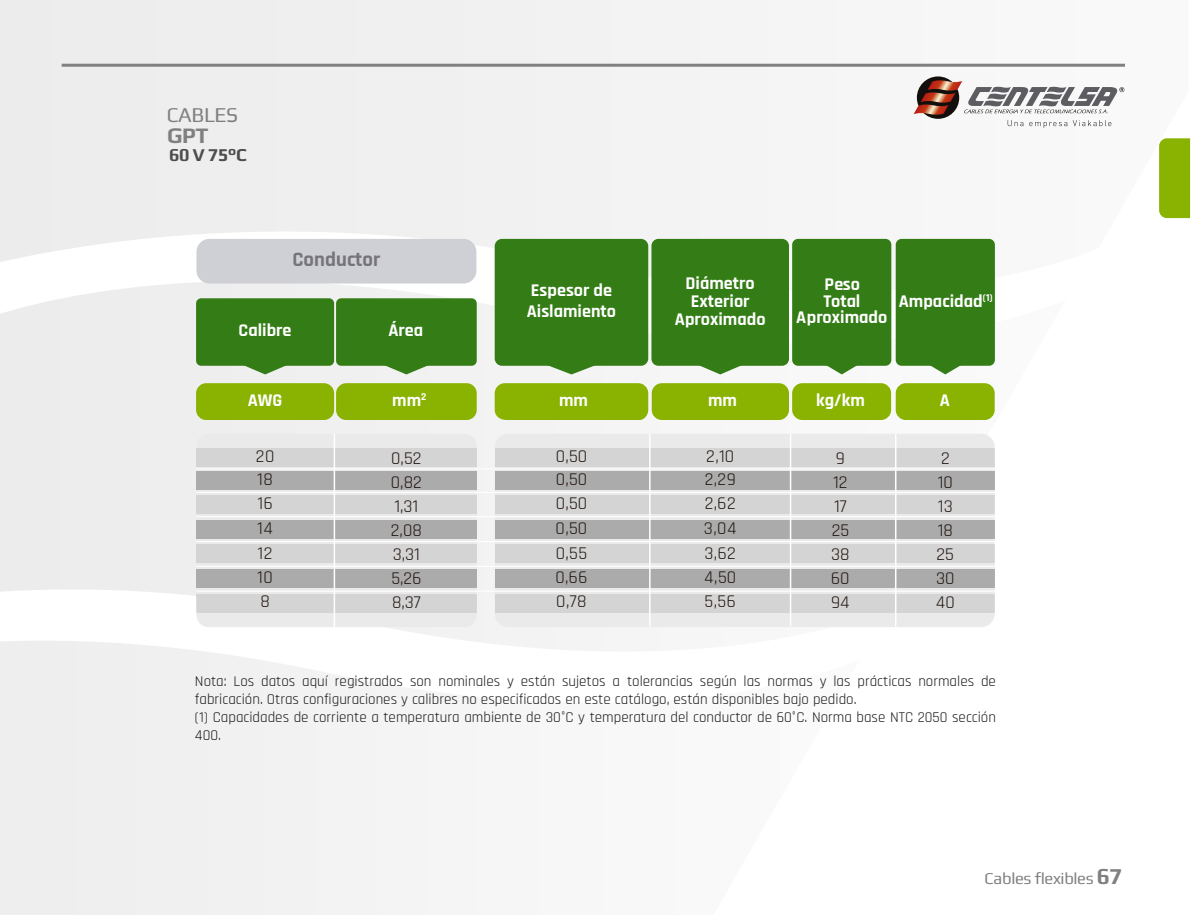
<style>
.page{position:relative;width:1191px;height:915px;background:#fff}
.page>*{position:absolute;margin:0;border:0;box-sizing:border-box;transform-origin:0 0}
.t1{font:700 21.9px "Play";color:#808080}
.t2{font:21px "Play";letter-spacing:-.02em;color:#808080}
.t3{font:700 20.55px "Rajdhani";letter-spacing:.005em;color:#767479}
.t4{font:18px/24px "Rajdhani";color:#1e120d}
.t5{font:700 18px/18px "Rajdhani";color:#fff;text-align:center}
.t6{font:700 17.85px "Play";color:#4d4d4d}
.t7{font:16.5px "Play";letter-spacing:-.02em;color:#808080}
.t8{font:15px/18px "Rajdhani";color:#171717}
.s1{font-weight:700;font-size:22.5px}
</style>
<div class="page">
<div style="left:0;top:0;width:1188px;height:281px;background:#f2f2f2"></div>
<svg style="left:0;top:281px;width:995px;height:359px"></svg>
<svg style="left:0;top:640px;width:604px;height:274px"></svg>
<hr style="left:62px;top:64px;width:1063px;height:3px;background:#808080">
<div style="left:1159px;top:138px;width:31px;height:80px;background:#89b300"></div>
<svg style="left:917px;top:76px;width:42px;height:43px"></svg>
<svg style="left:913px;top:80px;width:211px;height:48px"></svg>
<div style="left:196px;top:239px;width:280px;height:44px;background:#cfd0d5;border-radius:13px"></div>
<div style="left:336px;top:298px;width:141px;height:67px;background:#347d16;border-radius:5px"></div>
<div style="left:336px;top:383px;width:141px;height:37px;background:#89b300;border-radius:10px"></div>
<svg style="left:196px;top:345px;width:280px;height:29px"></svg>
<div style="left:196px;top:298px;width:138px;height:67px;background:#347d16;border-radius:5px"></div>
<div style="left:196px;top:383px;width:138px;height:37px;background:#89b300;border-radius:10px"></div>
<div style="left:196px;top:433px;width:281px;height:194px;background:#eaeaea;border-radius:12px"></div>
<div style="left:196px;top:519px;width:281px;height:19px;background:#ababac"></div>
<div style="left:196px;top:495px;width:281px;height:18px;background:#d4d4d4"></div>
<div style="left:196px;top:471px;width:281px;height:19px;background:#ababac"></div>
<div style="left:196px;top:447px;width:281px;height:19px;background:#d4d4d4"></div>
<div style="left:196px;top:544px;width:281px;height:19px;background:#d4d4d4"></div>
<div style="left:196px;top:569px;width:281px;height:18px;background:#ababac"></div>
<div style="left:196px;top:594px;width:281px;height:18px;background:#d4d4d4"></div>
<hr style="left:334px;top:433px;width:1px;height:194px;background:#fff">
<div style="left:495px;top:433px;width:499px;height:194px;background:#eaeaea;border-radius:13px"></div>
<div style="left:495px;top:519px;width:499px;height:19px;background:#ababac"></div>
<div style="left:495px;top:495px;width:499px;height:18px;background:#d4d4d4"></div>
<div style="left:495px;top:544px;width:499px;height:19px;background:#d4d4d4"></div>
<div style="left:495px;top:569px;width:499px;height:18px;background:#ababac"></div>
<div style="left:495px;top:471px;width:499px;height:19px;background:#ababac"></div>
<div style="left:495px;top:447px;width:499px;height:19px;background:#d4d4d4"></div>
<div style="left:495px;top:594px;width:499px;height:18px;background:#d4d4d4"></div>
<hr style="left:649px;top:433px;width:1px;height:193px;background:#fff">
<hr style="left:790px;top:433px;width:1px;height:193px;background:#fff">
<hr style="left:895px;top:433px;width:1px;height:193px;background:#fff">
<div style="left:495px;top:239px;width:153px;height:126px;background:#347d16;border-radius:7px"></div>
<div style="left:651px;top:239px;width:138px;height:126px;background:#347d16;border-radius:7px"></div>
<div style="left:495px;top:383px;width:153px;height:37px;background:#89b300"></div>
<div style="left:652px;top:383px;width:137px;height:37px;background:#89b300;border-radius:10px"></div>
<div style="left:792px;top:239px;width:99px;height:126px;background:#347d16;border-radius:6px"></div>
<div style="left:792px;top:383px;width:99px;height:37px;background:#89b300;border-radius:10px"></div>
<hr style="left:196px;top:468px;width:798px;height:1px;background:#fff">
<hr style="left:196px;top:491px;width:798px;height:2px;background:#fff">
<hr style="left:196px;top:516px;width:798px;height:1px;background:#fff">
<hr style="left:196px;top:541px;width:798px;height:1px;background:#fff">
<hr style="left:196px;top:565px;width:798px;height:1px;background:#fff">
<hr style="left:196px;top:590px;width:798px;height:1px;background:#fff">
<svg style="left:495px;top:345px;width:499px;height:29px"></svg>
<div style="left:895px;top:239px;width:100px;height:126px;background:#347d16;border-radius:6px"></div>
<div style="left:895px;top:383px;width:99px;height:37px;background:#89b300;border-radius:10px"></div>
<h2 class="t2" style="left:167px;top:100px;width:73px">CABLES</h2>
<h1 class="t1" style="left:167px;top:119px;width:43px">GPT</h1>
<p class="t6" style="left:169px;top:142px;width:79px">60 V 75°C</p>
<h3 class="t3" style="left:292px;top:247px;width:90px">Conductor</h3>
<p class="t5" style="left:239px;top:322px;width:54px">Calibre</p>
<p class="t5" style="left:388px;top:322px;width:36px">Área</p>
<p class="t5" style="left:527px;top:279px;width:91px;line-height:21.6px;text-align:left">Espesor de<br>Aislamiento</p>
<p class="t5" style="left:675px;top:274px;width:92px">Diámetro<br>Exterior<br>Aproximado</p>
<p class="t5" style="left:392px;top:391px;width:36px">mm<sup>2</sup></p>
<p class="t5" style="left:248px;top:391px;width:36px">AWG</p>
<p class="t5" style="left:559px;top:391px;width:30px">mm</p>
<p class="t5" style="left:708px;top:391px;width:30px">mm</p>
<p class="t4" style="left:256px;top:444px;width:20px">20</p>
<p class="t4" style="left:555px;top:444px;width:33px">0,50</p>
<p class="t4" style="left:706px;top:444px;width:29px">2,10</p>
<p class="t4" style="left:257px;top:468px;width:17px">18</p>
<p class="t4" style="left:555px;top:468px;width:33px">0,50</p>
<p class="t4" style="left:704px;top:468px;width:33px">2,29</p>
<p class="t4" style="left:257px;top:491px;width:17px">16</p>
<p class="t4" style="left:555px;top:491px;width:33px">0,50</p>
<p class="t4" style="left:704px;top:491px;width:33px">2,62</p>
<p class="t4" style="left:257px;top:516px;width:17px">14</p>
<p class="t4" style="left:555px;top:516px;width:33px">0,50</p>
<p class="t4" style="left:704px;top:516px;width:34px">3,04</p>
<p class="t4" style="left:258px;top:541px;width:16px">12</p>
<p class="t4" style="left:555px;top:541px;width:33px">0,55</p>
<p class="t4" style="left:704px;top:541px;width:33px">3,62</p>
<p class="t4" style="left:257px;top:566px;width:17px">10</p>
<p class="t4" style="left:555px;top:566px;width:34px">0,66</p>
<p class="t4" style="left:704px;top:566px;width:33px">4,50</p>
<p class="t4" style="left:260px;top:589px;width:11px">8</p>
<p class="t4" style="left:556px;top:589px;width:32px">0,78</p>
<p class="t4" style="left:704px;top:589px;width:33px">5,56</p>
<p class="t4" style="left:391px;top:446px;width:32px">0,52<br>0,82<br>1,31<br>2,08<br>3,31<br>5,26<br>8,37</p>
<p class="t5" style="left:796px;top:276px;width:93px;line-height:16.5px">Peso<br>Total<br>Aproximado</p>
<p class="t5" style="left:899px;top:292px;width:95px">Ampacidad<sup>(1)</sup></p>
<p class="t5" style="left:816px;top:391px;width:51px">kg/km</p>
<p class="t5" style="left:940px;top:391px;width:12px">A</p>
<p class="t4" style="left:831px;top:446px;width:20px">9<br>12<br>17<br>25<br>38<br>60<br>94</p>
<p class="t4" style="left:936px;top:446px;width:20px">2<br>10<br>13<br>18<br>25<br>30<br>40</p>
<p class="t8" style="left:195px;top:672px;width:802px">Nota: Los datos aquí registrados son nominales y están sujetos a tolerancias según las normas y las prácticas normales de fabricación. Otras configuraciones y calibres no especificados en este catálogo, están disponibles bajo pedido.<br>(1) Capacidades de corriente a temperatura ambiente de 30°C y temperatura del conductor de 60°C. Norma base NTC 2050 sección 400.</p>
<p class="t7" style="left:984px;top:866px;width:139px">Cables flexibles <span class="s1">67</span></p>
</div>
